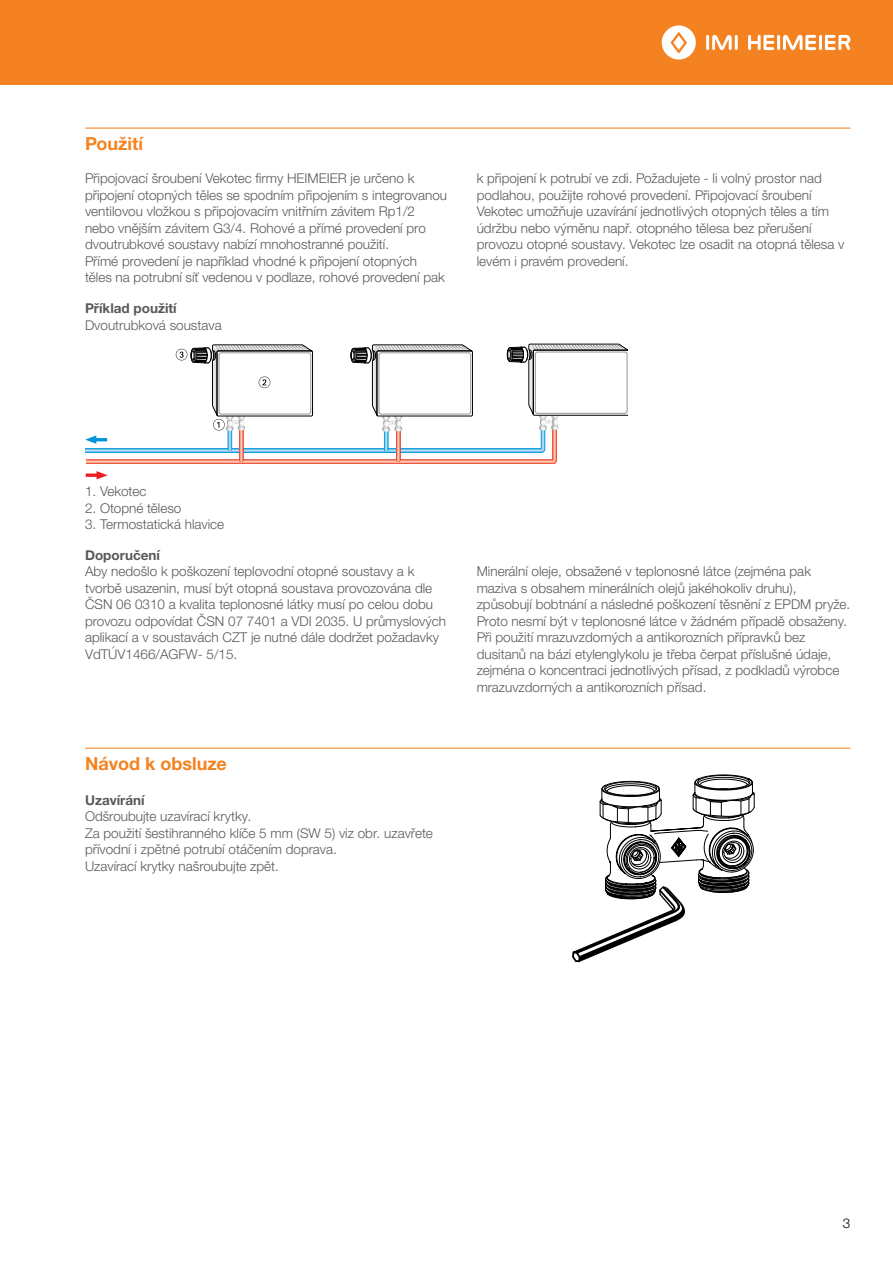
<style>
.page{position:relative;width:893px;height:1263px;background:#fff}
.page>*{position:absolute;margin:0;border:0;box-sizing:border-box;transform-origin:0 0}
.t1{font:700 18px "Helvetica Neue LTW1 G";color:#f58220}
.t2{font:300 13.5px/16.5px "Helvetica Neue LTW1 G";color:#58595b}
.t3{font:700 13.5px "Helvetica Neue LTW1 G";color:#58595b}
.t4{font:300 13.5px "Helvetica Neue LTW1 G";color:#000}
</style>
<div class="page">
<div style="left:0;top:0;width:893px;height:85px;background:#f58220"></div>
<hr style="left:706px;top:35px;width:3px;height:15px;background:#fff">
<hr style="left:735px;top:35px;width:3px;height:15px;background:#fff">
<svg style="left:712px;top:35px;width:20px;height:15px"></svg>
<svg style="left:662px;top:25px;width:34px;height:35px"></svg>
<hr style="left:777px;top:35px;width:3px;height:15px;background:#fff">
<svg style="left:748px;top:35px;width:26px;height:15px"></svg>
<hr style="left:819px;top:35px;width:3px;height:15px;background:#fff">
<svg style="left:783px;top:35px;width:33px;height:15px"></svg>
<svg style="left:825px;top:35px;width:25px;height:15px"></svg>
<hr style="left:85px;top:128px;width:765px;height:1px;background:#f58220">
<hr style="left:85px;top:748px;width:765px;height:1px;background:#f58220">
<svg style="left:86px;top:471px;width:22px;height:8px"></svg>
<svg style="left:85px;top:344px;width:542px;height:120px"></svg>
<svg style="left:572px;top:775px;width:182px;height:187px"></svg>
<h1 class="t1" style="left:85px;top:132px;width:60px">Použití</h1>
<p class="t2" style="left:85px;top:170px;width:364px">Připojovací šroubení Vekotec firmy HEIMEIER je určeno k připojení otopných těles se spodním připojením s integrovanou ventilovou vložkou s připojovacím vnitřním závitem Rp1/2 nebo vnějším závitem G3/4. Rohové a přímé provedení pro dvoutrubkové soustavy nabízí mnohostranné použití.<br>Přímé provedení je například vhodné k připojení otopných těles na potrubní síť vedenou v podlaze, rohové provedení pak</p>
<p class="t2" style="left:477px;top:170px;width:369px">k připojení k potrubí ve zdi. Požadujete - li volný prostor nad podlahou, použijte rohové provedení. Připojovací šroubení Vekotec umožňuje uzavírání jednotlivých otopných těles a tím údržbu nebo výměnu např. otopného tělesa bez přerušení provozu otopné soustavy. Vekotec lze osadit na otopná tělesa v levém i pravém provedení.</p>
<p class="t3" style="left:85px;top:300px;width:93px">Příklad použití</p>
<p class="t2" style="left:85px;top:316px;width:138px">Dvoutrubková soustava</p>
<p class="t2" style="left:85px;top:483px;width:63px">1. Vekotec</p>
<p class="t2" style="left:85px;top:500px;width:98px">2. Otopné těleso</p>
<p class="t2" style="left:85px;top:516px;width:141px">3. Termostatická hlavice</p>
<p class="t3" style="left:85px;top:547px;width:76px">Doporučení</p>
<p class="t2" style="left:85px;top:563px;width:363px">Aby nedošlo k poškození teplovodní otopné soustavy a k tvorbě usazenin, musí být otopná soustava provozována dle ČSN 06 0310 a kvalita teplonosné látky musí po celou dobu provozu odpovídat ČSN 07 7401 a VDI 2035. U průmyslových aplikací a v soustavách CZT je nutné dále dodržet požadavky VdTÚV1466/AGFW- 5/15.</p>
<p class="t2" style="left:477px;top:563px;width:375px">Minerální oleje, obsažené v teplonosné látce (zejména pak maziva s obsahem minerálních olejů jakéhokoliv druhu), způsobují bobtnání a následné poškození těsnění z EPDM pryže.<br>Proto nesmí být v teplonosné látce v žádném případě obsaženy.<br>Při použití mrazuvzdorných a antikorozních přípravků bez dusitanů na bázi etylenglykolu je třeba čerpat příslušné údaje, zejména o koncentraci jednotlivých přísad, z podkladů výrobce mrazuvzdorných a antikorozních přísad.</p>
<h1 class="t1" style="left:85px;top:752px;width:143px">Návod k obsluze</h1>
<p class="t3" style="left:85px;top:792px;width:61px">Uzavírání</p>
<p class="t2" style="left:85px;top:808px;width:349px">Odšroubujte uzavírací krytky.<br>Za použití šestihranného klíče 5 mm (SW 5) viz obr. uzavřete přívodní i zpětné potrubí otáčením doprava.<br>Uzavírací krytky našroubujte zpět.</p>
<p class="t4" style="left:843px;top:1215px;width:9px">3</p>
</div>
